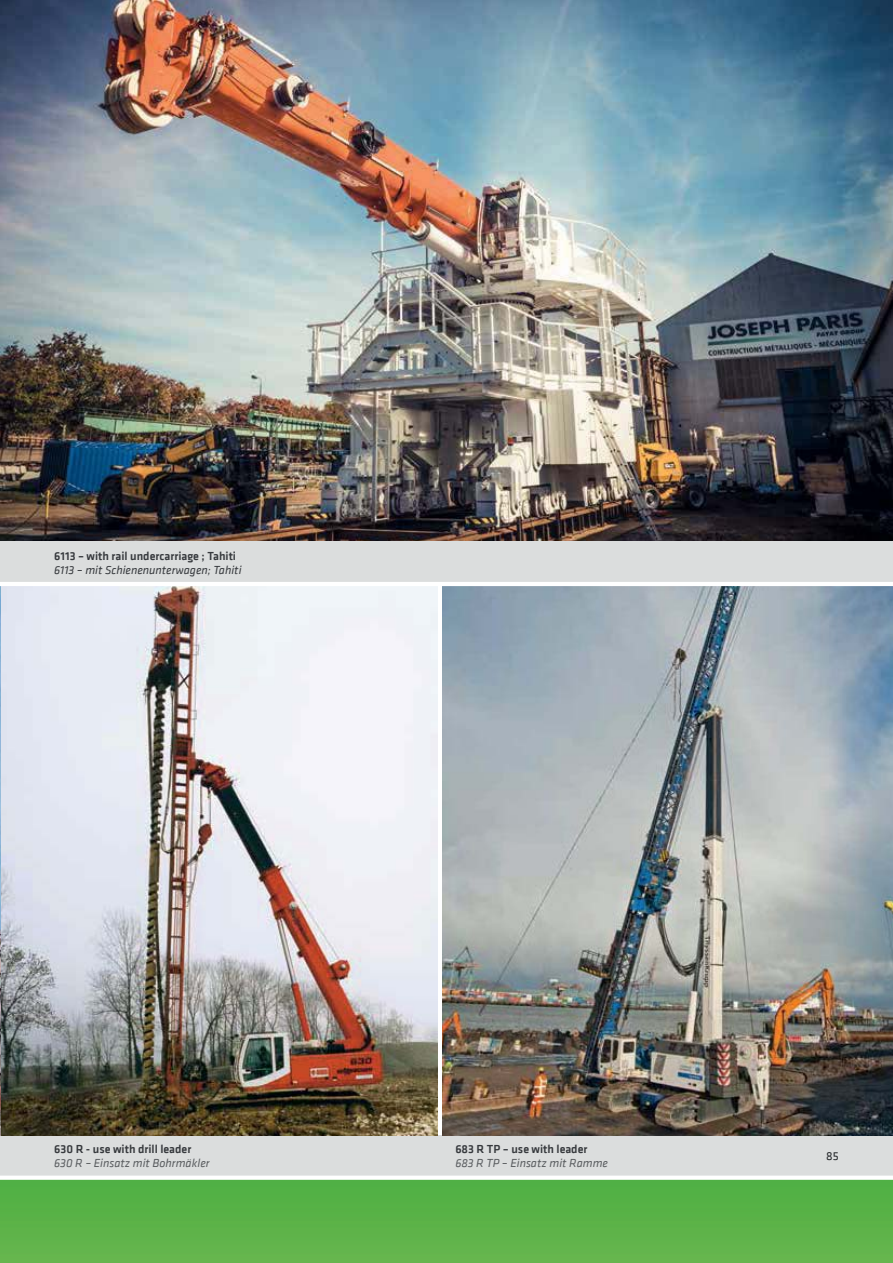
<style>
.page{position:relative;width:893px;height:1263px;background:#fff}
.page>*{position:absolute;margin:0;border:0;box-sizing:border-box;transform-origin:0 0}
.t1{font:500 12px "Klavika";color:#36393d}
.t2{font:italic 12px "Klavika";color:#595c5f}
.t3{font:italic 12px "Klavika";color:#36393d}
.t4{font:12px "Klavika";color:#222528}
</style>
<div class="page">
<div style="left:0;top:1175px;width:893px;height:88px;background:#5ab247"></div>
<div style="left:0;top:1135px;width:893px;height:42px;background:#dbdddd"></div>
<svg style="left:0;top:1176px;width:893px;height:4px;background:#f6fbf6"></svg>
<img style="left:0;top:586px;width:437px;height:549px">
<img style="left:0;top:0;width:893px;height:541px">
<div style="left:0;top:541px;width:893px;height:41px;background:#dbdddd"></div>
<img style="left:443px;top:586px;width:450px;height:549px">
<p class="t1" style="left:54px;top:551px;width:183px">6113 – with rail undercarriage ; Tahiti</p>
<p class="t3" style="left:54px;top:563px;width:189px">6113 – mit Schienenunterwagen; Tahiti</p>
<p class="t1" style="left:54px;top:1144px;width:139px">630 R - use with drill leader</p>
<p class="t2" style="left:54px;top:1156px;width:157px">630 R – Einsatz mit Bohrmäkler</p>
<p class="t1" style="left:455px;top:1144px;width:134px">683 R TP – use with leader</p>
<p class="t2" style="left:455px;top:1156px;width:154px">683 R TP – Einsatz mit Ramme</p>
<p class="t4" style="left:826px;top:1150px;width:14px">85</p>
</div>
